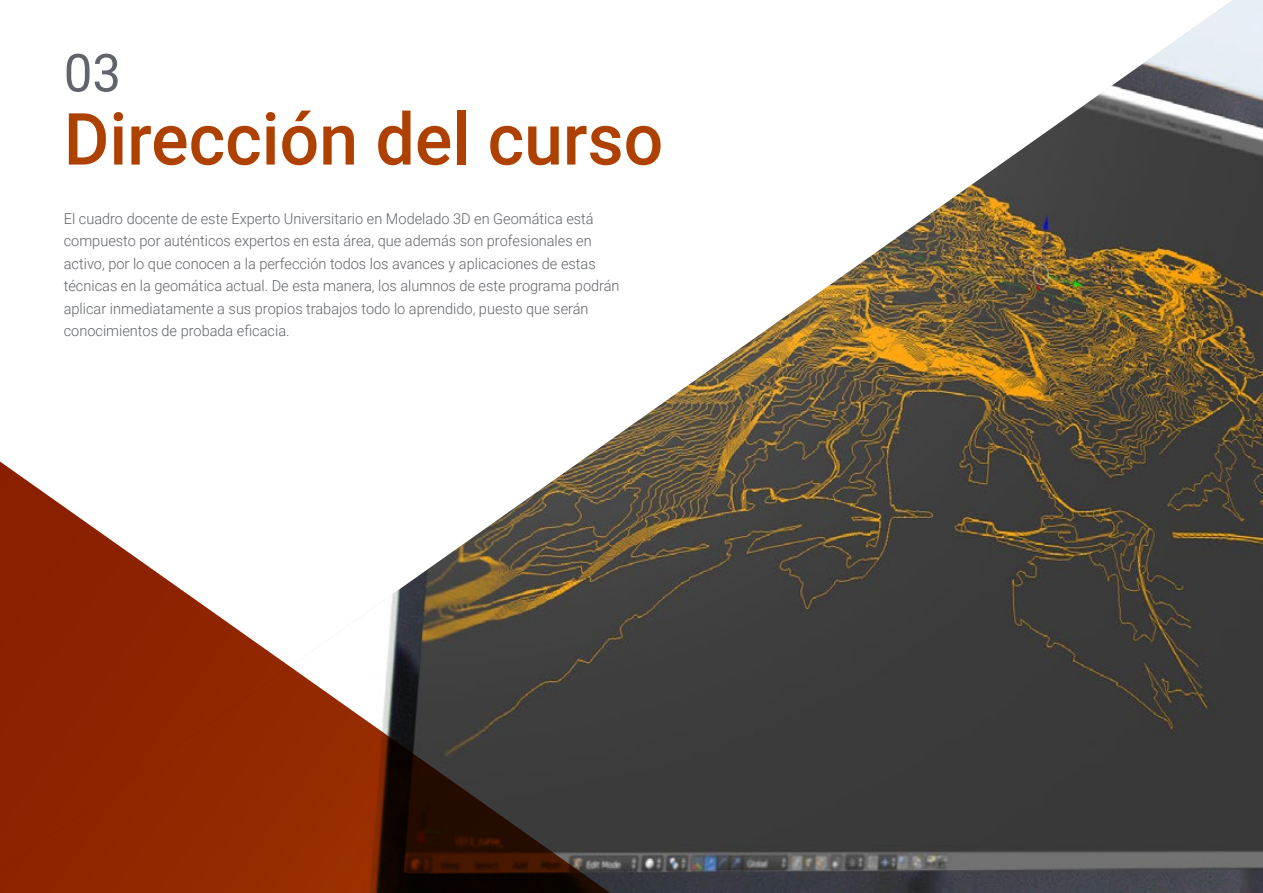
<style>
.page{position:relative;width:1263px;height:893px;background:#fff}
.page>*{position:absolute;margin:0;border:0;box-sizing:border-box;transform-origin:0 0}
.t1{font:500 72px "Roboto";color:#ae4000}
.t2{font:52.5px "Roboto";color:#61646a}
.t3{font:300 15px/22.5px "Roboto";color:#61646a}
</style>
<div class="page">
<img style="left:602px;top:0;width:661px;height:893px">
<svg style="left:0;top:446px;width:640px;height:447px"></svg>
<h2 class="t2" style="left:64px;top:36px;width:59px">03</h2>
<h1 class="t1" style="left:64px;top:89px;width:601px">Dirección del curso</h1>
<p class="t3" style="left:64px;top:207px;width:557px">El cuadro docente de este Experto Universitario en Modelado 3D en Geomática está compuesto por auténticos expertos en esta área, que además son profesionales en activo, por lo que conocen a la perfección todos los avances y aplicaciones de estas técnicas en la geomática actual. De esta manera, los alumnos de este programa podrán aplicar inmediatamente a sus propios trabajos todo lo aprendido, puesto que serán conocimientos de probada eficacia.</p>
</div>
